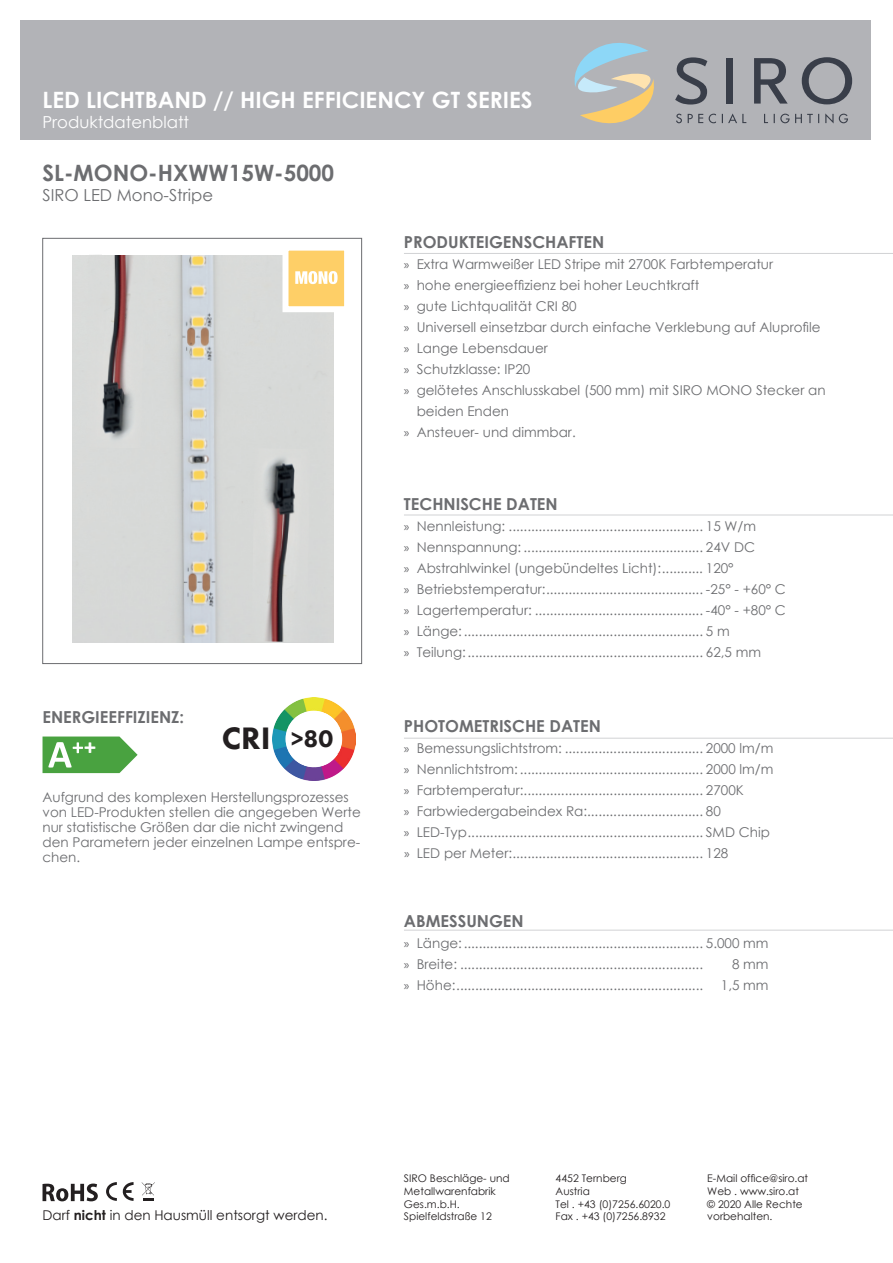
<style>
.page{position:relative;width:893px;height:1263px;background:#fff}
.page>*{position:absolute;margin:0;border:0;box-sizing:border-box;transform-origin:0 0}
.t1{font:800 32.25px "Futura PT";color:#231f20}
.t2{font:700 22.5px "Century Gothic";color:#fff}
.t3{font:700 22.5px "Century Gothic";color:#6c6d70}
.t4{font:700 22.5px "Asap";color:#fff}
.t5{font:700 16.5px "Century Gothic";color:#6c6d70}
.t6{font:16.5px "Century Gothic";color:#6c6d70}
.t7{font:16.5px "Century Gothic";color:#fff}
.t8{font:13.5px/21px "Century Gothic";color:#6c6d70}
.t9{font:13.5px "Century Gothic";color:#231f20}
.t10{font:10.5px/12.6px "Century Gothic";color:#231f20}
.s1{font-size:24.75px}
.s2{font-family:"Myriad Pro"}
.s3{font-weight:700}
</style>
<div class="page">
<div style="left:21px;top:21px;width:850px;height:119px;background:#b2b3b7"></div>
<svg style="left:574px;top:43px;width:80px;height:81px"></svg>
<div style="left:726px;top:58px;width:6px;height:46px;background:#393e49"></div>
<svg style="left:802px;top:57px;width:50px;height:47px"></svg>
<svg style="left:754px;top:58px;width:34px;height:46px"></svg>
<svg style="left:675px;top:57px;width:32px;height:48px"></svg>
<svg style="left:676px;top:113px;width:172px;height:10px"></svg>
<div style="left:43px;top:238px;width:319px;height:426px;border:1px solid #6c6d70"></div>
<hr style="left:404px;top:930px;width:489px;height:1px;background:#d1d2d4">
<svg style="left:106px;top:1182px;width:27px;height:19px"></svg>
<svg style="left:142px;top:1182px;width:13px;height:19px"></svg>
<img style="left:72px;top:255px;width:262px;height:387px">
<hr style="left:404px;top:253px;width:489px;height:1px;background:#d1d2d4">
<hr style="left:404px;top:515px;width:489px;height:1px;background:#d1d2d4">
<hr style="left:404px;top:738px;width:489px;height:1px;background:#d1d2d4">
<img style="left:272px;top:697px;width:83px;height:83px">
<div style="left:285px;top:711px;width:57px;height:56px;background:#fff;border-radius:50%"></div>
<div style="left:285px;top:248px;width:62px;height:61px;background:#fecf67"></div>
<div style="left:282px;top:245px;width:68px;height:67px;border:6px solid #fff"></div>
<svg style="left:295px;top:271px;width:43px;height:13px"></svg>
<svg style="left:43px;top:1183px;width:55px;height:18px"></svg>
<svg style="left:43px;top:736px;width:95px;height:37px"></svg>
<img style="left:251px;top:448px;width:59px;height:194px">
<img style="left:86px;top:255px;width:59px;height:193px">
<h2 class="t2" style="left:43px;top:83px;width:492px">LED LICHTBAND // HIGH EFFICIENCY GT SERIES</h2>
<p class="t7" style="left:43px;top:111px;width:148px">Produktdatenblatt</p>
<h2 class="t3" style="left:43px;top:156px;width:293px">SL-MONO-HXWW15W-5000</h2>
<p class="t6" style="left:43px;top:183px;width:172px">SIRO LED Mono-Stripe</p>
<p class="t5" style="left:43px;top:704px;width:143px">ENERGIEEFFIZIENZ:</p>
<h2 class="t4" style="left:84px;top:732px;width:14px">+</h2>
<h1 class="t1" style="left:222px;top:718px;width:113px">CRI <span class="s1">&gt;80</span></h1>
<p class="t8" style="left:43px;top:789px;width:320px;line-height:15px">Aufgrund des komplexen Herstellungsprozesses von LED-Produkten stellen die angegeben Werte nur statistische Größen dar die nicht zwingend den Parametern jeder einzelnen Lampe entspre&shy;chen.</p>
<p class="t5" style="left:404px;top:230px;width:202px">PRODUKTEIGENSCHAFTEN</p>
<p class="t8" style="left:404px;top:254px;width:371px"><span class="s2">»</span> Extra Warmweißer LED Stripe mit 2700K Farbtemperatur</p>
<p class="t8" style="left:404px;top:275px;width:297px"><span class="s2">»</span> hohe energieeffizienz bei hoher Leuchtkraft</p>
<p class="t8" style="left:404px;top:296px;width:174px"><span class="s2">»</span> gute Lichtqualität CRI 80</p>
<p class="t8" style="left:404px;top:317px;width:418px"><span class="s2">»</span> Universell einsetzbar durch einfache Verklebung auf Aluprofile</p>
<p class="t8" style="left:404px;top:338px;width:146px"><span class="s2">»</span> Lange Lebensdauer</p>
<p class="t8" style="left:404px;top:359px;width:128px"><span class="s2">»</span> Schutzklasse: IP20</p>
<p class="t8" style="left:404px;top:380px;width:423px"><span class="s2">»</span> gelötetes Anschlusskabel (500 mm) mit SIRO MONO Stecker an</p>
<p class="t8" style="left:417px;top:401px;width:94px">beiden Enden</p>
<p class="t8" style="left:404px;top:422px;width:173px"><span class="s2">»</span> Ansteuer- und dimmbar.</p>
<p class="t5" style="left:404px;top:491px;width:155px">TECHNISCHE DATEN</p>
<p class="t8" style="left:404px;top:515px;width:383px"><span class="s2">»</span> Nennleistung: .................................................... 15 W/m<br><span class="s2">»</span> Nennspannung: ................................................ 24V DC<br><span class="s2">»</span> Abstrahlwinkel (ungebündeltes Licht):........... 120°<br><span class="s2">»</span> Betriebstemperatur:.......................................... -25° - +60° C <span class="s2">»</span> Lagertemperatur: ............................................. -40° - +80° C <span class="s2">»</span> Länge:................................................................ 5 m<br><span class="s2">»</span> Teilung:............................................................... 62,5 mm</p>
<p class="t5" style="left:404px;top:714px;width:199px">PHOTOMETRISCHE DATEN</p>
<p class="t8" style="left:404px;top:737px;width:371px"><span class="s2">»</span> Bemessungslichtstrom: ..................................... 2000 lm/m <span class="s2">»</span> Nennlichtstrom:................................................. 2000 lm/m <span class="s2">»</span> Farbtemperatur:................................................ 2700K<br><span class="s2">»</span> Farbwiedergabeindex Ra:............................... 80<br><span class="s2">»</span> LED-Typ............................................................... SMD Chip <span class="s2">»</span> LED per Meter:................................................... 128</p>
<p class="t5" style="left:404px;top:909px;width:121px">ABMESSUNGEN</p>
<p class="t8" style="left:404px;top:933px;width:366px"><span class="s2">»</span> Länge:................................................................ 5.000 mm <span class="s2">»</span> Breite: .................................................................</p>
<p class="t8" style="left:732px;top:954px;width:38px">8 mm</p>
<p class="t8" style="left:404px;top:975px;width:301px"><span class="s2">»</span> Höhe:..................................................................</p>
<p class="t8" style="left:721px;top:975px;width:49px">1,5 mm</p>
<p class="t9" style="left:43px;top:1206px;width:286px">Darf <span class="s3">nicht</span> in den Hausmüll entsorgt werden.</p>
<p class="t10" style="left:404px;top:1172px;width:107px">SIRO Beschläge- und<br>Metallwarenfabrik<br>Ges.m.b.H.<br>Spielfeldstraße 12</p>
<p class="t10" style="left:556px;top:1172px;width:116px">4452 Ternberg<br>Austria<br>Tel . +43 (0)7256.6020.0<br>Fax . +43 (0)7256.8932</p>
<p class="t10" style="left:707px;top:1172px;width:102px">E-Mail office@siro.at<br>Web . www.siro.at © 2020 Alle Rechte vorbehalten.</p>
</div>
